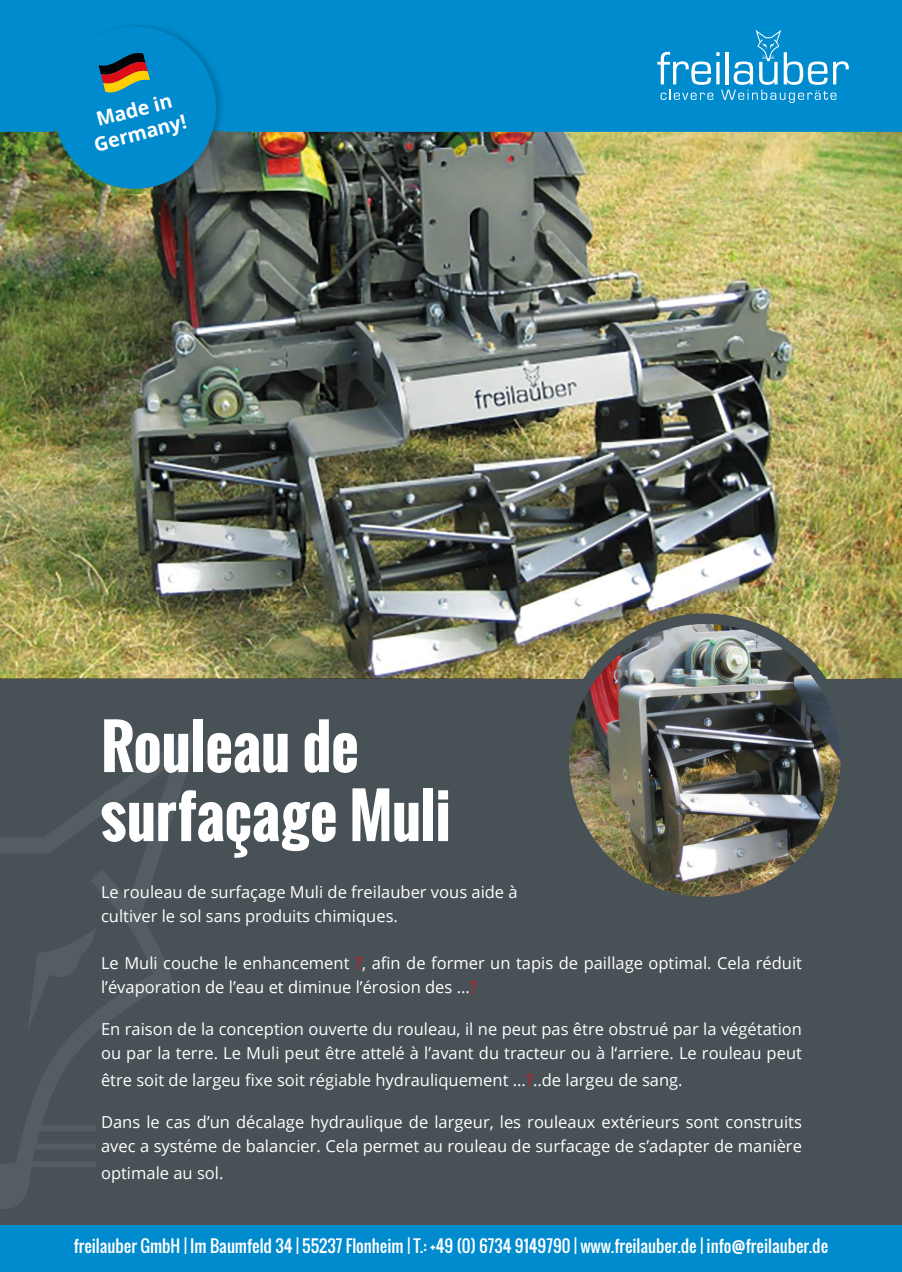
<style>
.page{position:relative;width:902px;height:1272px;background:#fff}
.page>*{position:absolute;margin:0;border:0;box-sizing:border-box;transform-origin:0 0}
.t1{font:700 60px/69px "Oswald";letter-spacing:-.01em;color:#fff}
.t2{font:700 19.5px/24px "Open Sans";color:#fff;text-align:center}
.t3{font:16.5px/24px "Open Sans";color:#fff}
.t4{font:16.5px "Oswald";color:#fff}
.s1{color:#cd171a}
</style>
<div class="page">
<div style="left:0;top:94px;width:901px;height:1177px;background:#485156"></div>
<svg style="left:0;top:724px;width:202px;height:485px"></svg>
<div style="left:0;top:0;width:901px;height:132px;background:#008bce"></div>
<svg style="left:657px;top:30px;width:191px;height:73px"></svg>
<div style="left:0;top:1225px;width:901px;height:46px;background:#008bce"></div>
<img style="left:0;top:132px;width:901px;height:546px">
<img style="left:53px;top:25px;width:172px;height:168px">
<div style="left:54px;top:27px;width:162px;height:162px;background:#008bce;border-radius:50%"></div>
<svg style="left:98px;top:53px;width:52px;height:40px"></svg>
<img style="left:531px;top:607px;width:333px;height:72px">
<img style="left:558px;top:613px;width:293px;height:284px">
<p class="t2" style="left:86px;top:109px;width:96px;rotate:-14deg">Made in<br>Germany!</p>
<h1 class="t1" style="left:101px;top:712px;width:351px">Rouleau de surfaçage Muli</h1>
<p class="t3" style="left:101px;top:879px;width:418px">Le rouleau de surfaçage Muli de freilauber vous aide à cultiver le sol sans produits chimiques.</p>
<p class="t3" style="left:101px;top:950px;width:702px">Le Muli couche le enhancement <span class="s1">?</span>, afin de former un tapis de paillage optimal. Cela réduit l’évaporation de l’eau et diminue l’érosion des ...<span class="s1">?</span></p>
<p class="t3" style="left:101px;top:1016px;width:702px">En raison de la conception ouverte du rouleau, il ne peut pas être obstrué par la végétation ou par la terre. Le Muli peut être attelé à l’avant du tracteur ou à l‘arriere. Le rouleau peut</p>
<p class="t3" style="left:101px;top:1067px;width:583px">être soit de largeu fixe soit régiable hydrauliquement ...<span class="s1">?</span>..de largeu de sang.</p>
<p class="t3" style="left:101px;top:1109px;width:702px">Dans le cas d’un décalage hydraulique de largeur, les rouleaux extérieurs sont construits avec a systéme de balancier. Cela permet au rouleau de surfacage de s’adapter de manière</p>
<p class="t3" style="left:101px;top:1160px;width:124px">optimale au sol.</p>
<p class="t4" style="left:74px;top:1233px;width:756px">freilauber GmbH | Im Baumfeld 34 | 55237 Flonheim | T.: +49 (0) 6734 9149790 | www.freilauber.de | info@freilauber.de</p>
</div>
